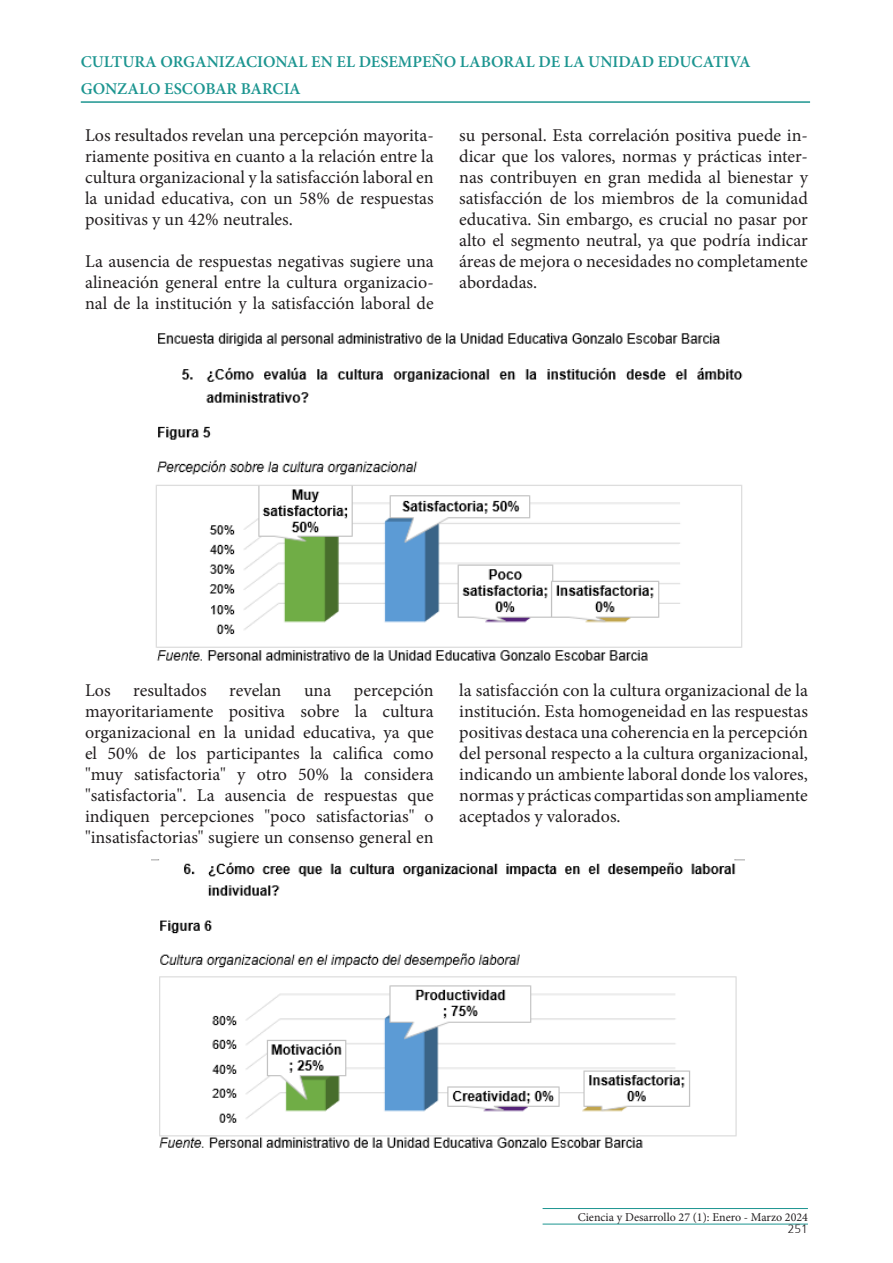
<style>
.page{position:relative;width:893px;height:1263px;background:#fff}
.page>*{position:absolute;margin:0;border:0;box-sizing:border-box;transform-origin:0 0}
.t1{font:18px/21px "Minion Pro";color:#231f20;text-align:justify}
.t2{font:600 16.5px/27px "Minion Pro";color:#1c9590}
.t3{font:12px "Minion Pro";color:#231f20}
.t4{font:300 12px "Frutiger";color:#231f20}
</style>
<div class="page">
<hr style="left:81px;top:101px;width:729px;height:2px;background:#1c9590">
<hr style="left:543px;top:1208px;width:265px;height:1px;background:#1c9590">
<hr style="left:543px;top:1224px;width:265px;height:1px;background:#1c9590">
<img style="left:155px;top:333px;width:588px;height:328px">
<img style="left:152px;top:859px;width:593px;height:289px">
<p class="t2" style="left:81px;top:48px;width:671px">CULTURA ORGANIZACIONAL EN EL DESEMPEÑO LABORAL DE LA UNIDAD EDUCATIVA<br>GONZALO ESCOBAR BARCIA</p>
<p class="t1" style="left:85px;top:124px;width:350px">Los resultados revelan una percepción mayorita&shy;riamente positiva en cuanto a la relación entre la cultura organizacional y la satisfacción laboral en la unidad educativa, con un 58% de respuestas positivas y un 42% neutrales.</p>
<p class="t1" style="left:85px;top:250px;width:350px">La ausencia de respuestas negativas sugiere una alineación general entre la cultura organizacio&shy;nal de la institución y la satisfacción laboral de</p>
<p class="t1" style="left:459px;top:124px;width:350px">su personal. Esta correlación positiva puede in&shy;dicar que los valores, normas y prácticas inter&shy;nas contribuyen en gran medida al bienestar y satisfacción de los miembros de la comunidad educativa. Sin embargo, es crucial no pasar por alto el segmento neutral, ya que podría indicar áreas de mejora o necesidades no completamente abordadas.</p>
<p class="t1" style="left:85px;top:680px;width:350px;text-indent:269px">percepción mayoritariamente positiva sobre la cultura organizacional en la unidad educativa, ya que el 50% de los participantes la califica como "muy satisfactoria" y otro 50% la considera "satisfactoria". La ausencia de respuestas que indiquen percepciones "poco satisfactorias" o "insatisfactorias" sugiere un consenso general en</p>
<p class="t1" style="left:459px;top:680px;width:350px">la satisfacción con la cultura organizacional de la institución. Esta homogeneidad en las respuestas positivas destaca una coherencia en la percepción del personal respecto a la cultura organizacional, indicando un ambiente laboral donde los valores, normas y prácticas compartidas son ampliamente aceptados y valorados.</p>
<p class="t1" style="left:85px;top:680px;width:27px">Los</p>
<p class="t1" style="left:133px;top:680px;width:75px">resultados</p>
<p class="t1" style="left:229px;top:680px;width:54px">revelan</p>
<p class="t1" style="left:304px;top:680px;width:29px">una</p>
<p class="t3" style="left:578px;top:1209px;width:232px">Ciencia y Desarrollo 27 (1): Enero - Marzo 2024</p>
<p class="t4" style="left:788px;top:1221px;width:22px">251</p>
</div>
